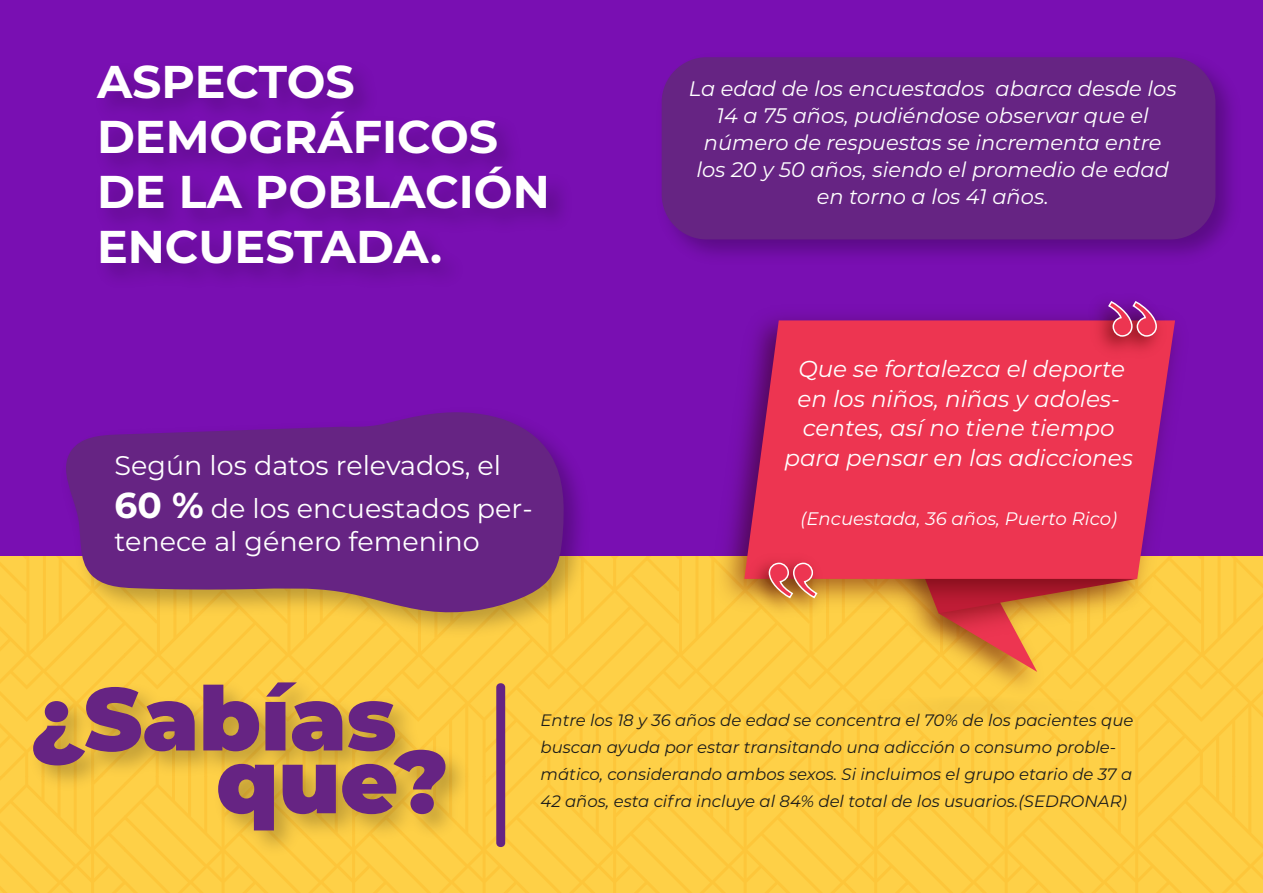
<style>
.page{position:relative;width:1263px;height:893px;background:#fff}
.page>*{position:absolute;margin:0;border:0;box-sizing:border-box;transform-origin:0 0}
.t1{font:900 88.65px/62.8px "Montserrat";color:#662483}
.t2{font:700 45.9px/55.1px "Montserrat";color:#fff}
.t3{font:27px/43.2px "Montserrat";color:#fff}
.t4{font:italic 23.1px/29.7px "Montserrat";color:#fff;text-align:center}
.t5{font:italic 21px/27px "Montserrat";color:#fff;text-align:center}
.t6{font:italic 18.15px "Montserrat";color:#fff}
.t7{font:italic 16.5px/27px "Montserrat";color:#1d1d1b}
.s1{font-weight:700;font-size:36px}
</style>
<div class="page">
<div style="left:0;top:0;width:1263px;height:615px;background:#790fb2"></div>
<img style="left:661px;top:57px;width:571px;height:199px">
<div style="left:662px;top:57px;width:553px;height:182px;background:#662483;border-radius:45px"></div>
<div style="left:0;top:557px;width:1263px;height:336px;background:linear-gradient(to right,#fece45,#fece45)"></div>
<img style="left:18px;top:663px;width:464px;height:207px">
<svg style="left:496px;top:682px;width:9px;height:166px"></svg>
<img style="left:54px;top:462px;width:543px;height:183px">
<svg style="left:58px;top:412px;width:507px;height:203px;background:#76327f"></svg>
<div style="left:784px;top:694px;width:373px;height:29px;background:linear-gradient(to right,#fccc44,#fccc43);border-radius:50%"></div>
<img style="left:902px;top:654px;width:154px;height:54px">
<img style="left:866px;top:620px;width:294px;height:34px">
<svg style="left:906px;top:620px;width:231px;height:52px;background:#f1ae41"></svg>
<img style="left:704px;top:315px;width:493px;height:305px">
<svg style="left:744px;top:320px;width:431px;height:259px;background:#e23256"></svg>
<img style="left:740px;top:546px;width:95px;height:81px">
<svg style="left:768px;top:562px;width:50px;height:37px;background:#d86a5b"></svg>
<img style="left:1079px;top:302px;width:95px;height:64px">
<svg style="left:1107px;top:301px;width:51px;height:36px;background:#bc447f"></svg>
<h2 class="t2" style="left:97px;top:51px;width:454px">ASPECTOS<br>DEMOGRÁFICOS<br>DE LA POBLACIÓN<br>ENCUESTADA.</h2>
<h3 class="t3" style="left:115px;top:443px;width:420px">Según los datos relevados, el<br><span class="s1">60 %</span> de los encuestados per-</h3>
<h3 class="t3" style="left:115px;top:518px;width:366px">tenece al género femenino</h3>
<p class="t5" style="left:689px;top:75px;width:489px">La edad de los encuestados abarca desde los 14 a 75 años, pudiéndose observar que el número de respuestas se incrementa entre los 20 y 50 años, siendo el promedio de edad en torno a los 41 años.</p>
<h3 class="t4" style="left:784px;top:353px;width:350px">Que se fortalezca el deporte en los niños, niñas y adoles&shy;centes, así no tiene tiempo para pensar en las adicciones</h3>
<p class="t6" style="left:800px;top:506px;width:318px">(Encuestada, 36 años, Puerto Rico)</p>
<h1 class="t1" style="left:216px;top:682px;width:234px;text-indent:-186px">¿Sabías que?</h1>
<p class="t7" style="left:541px;top:706px;width:594px">Entre los 18 y 36 años de edad se concentra el 70% de los pacientes que buscan ayuda por estar transitando una adicción o consumo proble&shy;mático, considerando ambos sexos. Si incluimos el grupo etario de 37 a 42 años, esta cifra incluye al 84% del total de los usuarios.(SEDRONAR)</p>
</div>
